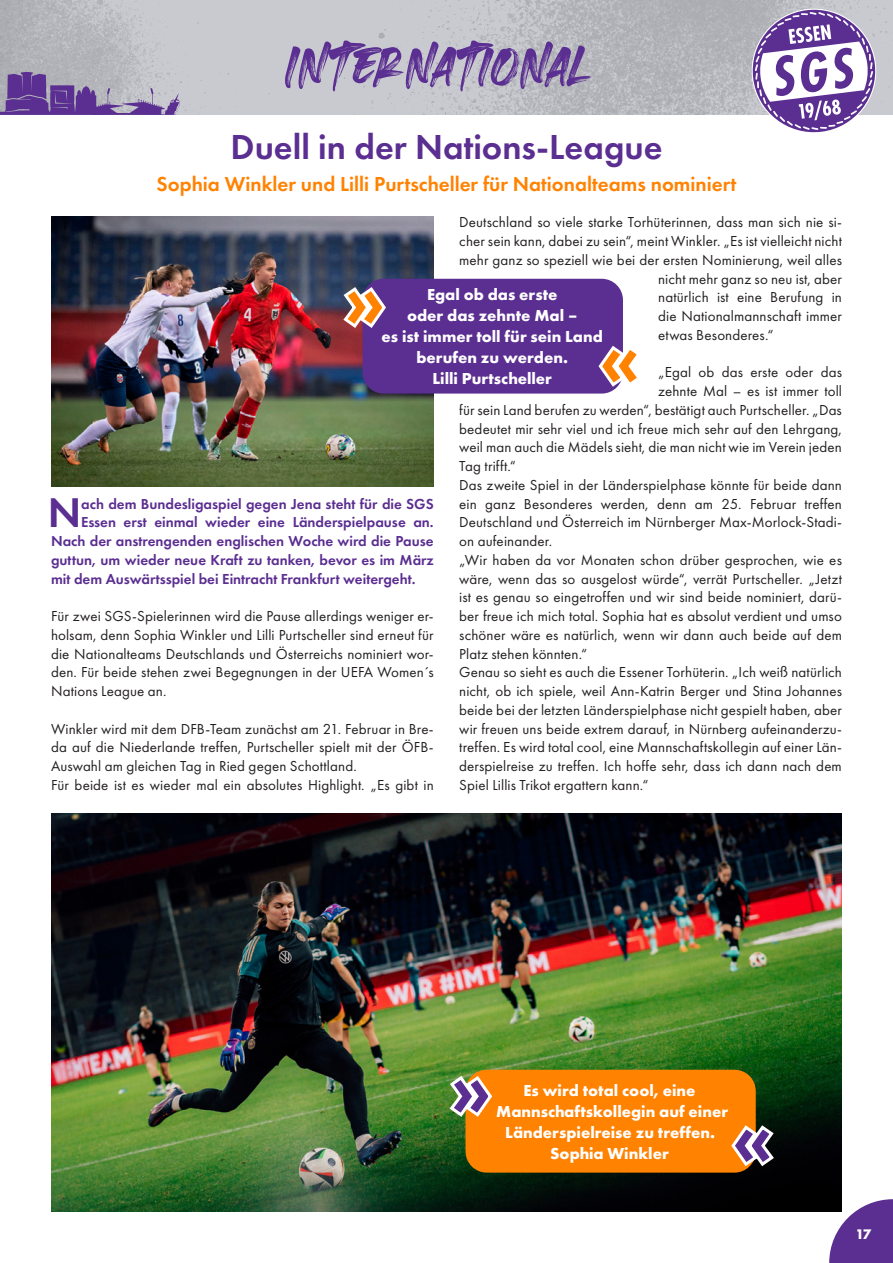
<style>
.page{position:relative;width:893px;height:1263px;background:#fff}
.page>*{position:absolute;margin:0;border:0;box-sizing:border-box;transform-origin:0 0}
.t1{font:82.5px "Heaters";color:#5b2e91}
.t2{font:600 43.05px "Futura PT";color:#5b2e91}
.t3{font:600 36px "Futura PT";color:#5b2e91}
.t4{font:600 21px "Futura PT";color:#ff8200}
.t5{font:700 16.5px/21px "Futura PT";color:#fff;text-align:center}
.t6{font:15px/18.8px "Futura PT";letter-spacing:.01em;color:#231f20;text-align:justify}
.t7{font:600 15px "Futura PT";color:#5b2e91}
.t8{font:700 14.4px "Futura PT";color:#fff}
</style>
<div class="page">
<img style="left:0;top:0;width:893px;height:115px">
<svg style="left:748px;top:6px;width:131px;height:127px"></svg>
<svg style="left:829px;top:1199px;width:64px;height:64px"></svg>
<svg style="left:0;top:34px;width:180px;height:81px;background:#a298b4"></svg>
<img style="left:51px;top:813px;width:791px;height:399px">
<div style="left:465px;top:1070px;width:291px;height:102px;background:#ff8200;border-radius:21px"></div>
<svg style="left:447px;top:1074px;width:46px;height:45px"></svg>
<svg style="left:731px;top:1123px;width:45px;height:45px"></svg>
<img style="left:51px;top:216px;width:383px;height:270px">
<div style="left:362px;top:279px;width:261px;height:115px;background:#5b2e91;border-radius:21px"></div>
<svg style="left:341px;top:285px;width:45px;height:45px"></svg>
<svg style="left:598px;top:345px;width:39px;height:44px"></svg>
<h1 class="t1" style="left:287px;top:32px;width:308px">International</h1>
<h3 class="t3" style="left:231px;top:124px;width:434px">Duell in der Nations-League</h3>
<h3 class="t4" style="left:157px;top:170px;width:581px">Sophia Winkler und Lilli Purtscheller für Nationalteams nominiert</h3>
<p class="t6" style="left:459px;top:213px;width:384px">Deutschland so viele starke Torhüterinnen, dass man sich nie si-</p>
<p class="t6" style="left:459px;top:232px;width:384px">cher sein kann, dabei zu sein“, meint Winkler. „Es ist vielleicht nicht</p>
<p class="t6" style="left:459px;top:250px;width:384px">mehr ganz so speziell wie bei der ersten Nominierung, weil alles</p>
<p class="t6" style="left:658px;top:269px;width:185px">nicht mehr ganz so neu ist, aber</p>
<p class="t6" style="left:658px;top:288px;width:185px">natürlich ist eine Berufung in</p>
<p class="t6" style="left:658px;top:307px;width:185px">die Nationalmannschaft immer</p>
<p class="t6" style="left:658px;top:325px;width:117px">etwas Besonderes.“</p>
<p class="t6" style="left:658px;top:363px;width:185px">„Egal ob das erste oder das</p>
<p class="t6" style="left:658px;top:382px;width:185px">zehnte Mal – es ist immer toll</p>
<p class="t6" style="left:459px;top:400px;width:384px">für sein Land berufen zu werden“, bestätigt auch Purtscheller. „Das</p>
<p class="t6" style="left:459px;top:419px;width:384px">bedeutet mir sehr viel und ich freue mich sehr auf den Lehrgang,</p>
<p class="t6" style="left:459px;top:438px;width:384px">weil man auch die Mädels sieht, die man nicht wie im Verein jeden</p>
<p class="t6" style="left:459px;top:457px;width:58px">Tag trifft.“</p>
<p class="t6" style="left:459px;top:475px;width:384px">Das zweite Spiel in der Länderspielphase könnte für beide dann</p>
<p class="t6" style="left:459px;top:494px;width:384px">ein ganz Besonderes werden, denn am 25. Februar treffen</p>
<p class="t6" style="left:459px;top:513px;width:384px">Deutschland und Österreich im Nürnberger Max-Morlock-Stadi-</p>
<p class="t6" style="left:459px;top:532px;width:94px">on aufeinander.</p>
<p class="t6" style="left:459px;top:550px;width:384px">„Wir haben da vor Monaten schon drüber gesprochen, wie es</p>
<p class="t6" style="left:459px;top:569px;width:384px">wäre, wenn das so ausgelost würde“, verrät Purtscheller. „Jetzt</p>
<p class="t6" style="left:459px;top:588px;width:384px">ist es genau so eingetroffen und wir sind beide nominiert, darü-</p>
<p class="t6" style="left:459px;top:607px;width:384px">ber freue ich mich total. Sophia hat es absolut verdient und umso</p>
<p class="t6" style="left:459px;top:625px;width:384px">schöner wäre es natürlich, wenn wir dann auch beide auf dem</p>
<p class="t6" style="left:459px;top:644px;width:130px">Platz stehen könnten.“</p>
<p class="t6" style="left:459px;top:663px;width:384px">Genau so sieht es auch die Essener Torhüterin. „Ich weiß natürlich</p>
<p class="t6" style="left:459px;top:682px;width:384px">nicht, ob ich spiele, weil Ann-Katrin Berger und Stina Johannes</p>
<p class="t6" style="left:459px;top:700px;width:384px">beide bei der letzten Länderspielphase nicht gespielt haben, aber</p>
<p class="t6" style="left:459px;top:719px;width:384px">wir freuen uns beide extrem darauf, in Nürnberg aufeinanderzu-</p>
<p class="t6" style="left:459px;top:738px;width:384px">treffen. Es wird total cool, eine Mannschaftskollegin auf einer Län-</p>
<p class="t6" style="left:459px;top:757px;width:384px">derspielreise zu treffen. Ich hoffe sehr, dass ich dann nach dem</p>
<p class="t6" style="left:459px;top:775px;width:191px">Spiel Lillis Trikot ergattern kann.“</p>
<p class="t5" style="left:382px;top:284px;width:223px">Egal ob das erste<br>oder das zehnte Mal –<br>es ist immer toll für sein Land berufen zu werden.<br>Lilli Purtscheller</p>
<h2 class="t2" style="left:48px;top:486px;width:35px">N</h2>
<p class="t7" style="left:81px;top:494px;width:354px">ach dem Bundesligaspiel gegen Jena steht für die SGS</p>
<p class="t7" style="left:81px;top:513px;width:354px">Essen erst einmal wieder eine Länderspielpause an.</p>
<p class="t7" style="left:51px;top:532px;width:384px">Nach der anstrengenden englischen Woche wird die Pause</p>
<p class="t7" style="left:51px;top:550px;width:384px">guttun, um wieder neue Kraft zu tanken, bevor es im März</p>
<p class="t7" style="left:51px;top:569px;width:366px">mit dem Auswärtsspiel bei Eintracht Frankfurt weitergeht.</p>
<p class="t6" style="left:51px;top:607px;width:384px">Für zwei SGS-Spielerinnen wird die Pause allerdings weniger er&shy;holsam, denn Sophia Winkler und Lilli Purtscheller sind erneut für die Nationalteams Deutschlands und Österreichs nominiert wor&shy;den. Für beide stehen zwei Begegnungen in der UEFA Women´s Nations League an.</p>
<p class="t6" style="left:51px;top:719px;width:384px;text-align:left">Winkler wird mit dem DFB-Team zunächst am 21. Februar in Bre&shy;da auf die Niederlande treffen, Purtscheller spielt mit der ÖFB-Auswahl am gleichen Tag in Ried gegen Schottland.<br>Für beide ist es wieder mal ein absolutes Highlight. „Es gibt in</p>
<p class="t5" style="left:496px;top:1079px;width:233px">Es wird total cool, eine<br>Mannschaftskollegin auf einer<br>Länderspielreise zu treffen.<br>Sophia Winkler</p>
<p class="t8" style="left:855px;top:1225px;width:17px">17</p>
</div>
